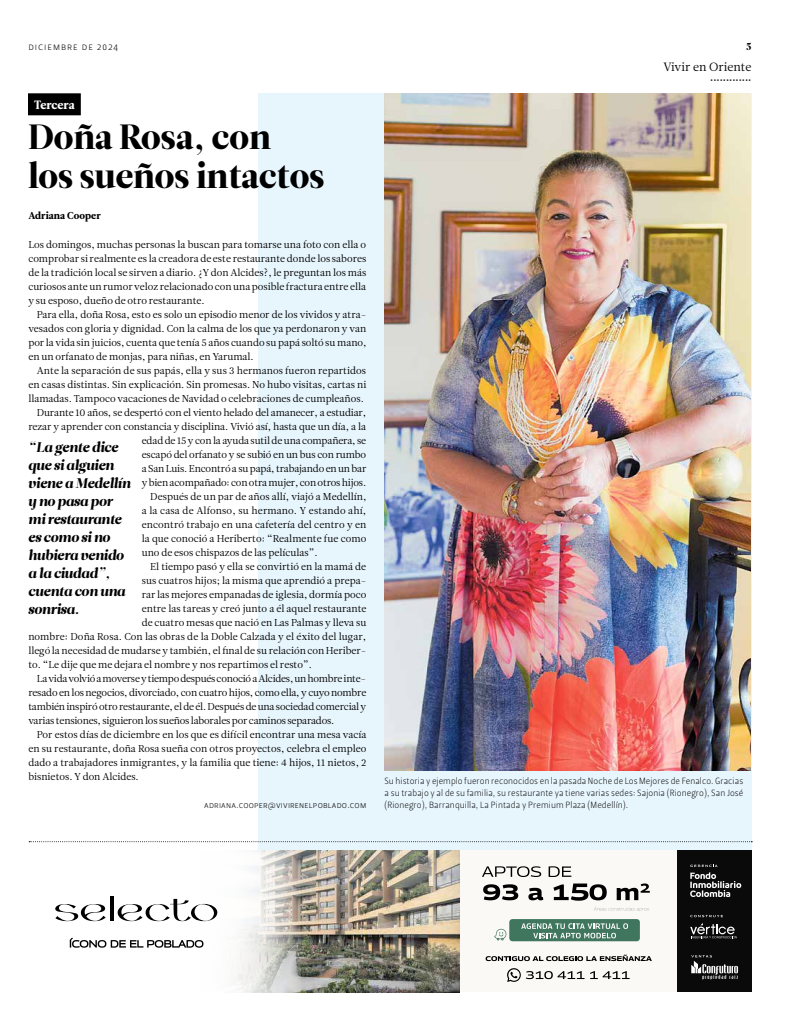
<style>
.page{position:relative;width:794px;height:1035px;background:#fff}
.page>*{position:absolute;margin:0;border:0;box-sizing:border-box;transform-origin:0 0}
.t1{font:35px/39.3px "Leitura Display";color:#000}
.t2{font:italic 14px/18px "Leitura Display";letter-spacing:-.01em;color:#000}
.t3{font:12px "Leitura News Roman 1";color:#000}
.t4{font:12px "Leitura News Roman 4";color:#fff}
.t5{font:10px/14px "Leitura News Roman 1";color:#000;text-align:justify}
.t6{font:10px "Leitura News Roman 1";letter-spacing:-.02em;color:#000}
.t7{font:10px "Leitura News Roman 1";letter-spacing:-.025em;color:#000}
.t8{font:10px "Leitura Sans Grot 1";letter-spacing:.1em;color:#000}
.t9{font:10px "Leitura News Roman 4";letter-spacing:.01em;color:#000}
.t10{font:10px "Leitura Display";color:#000}
.t11{font:9px/12px "Leitura Sans Grot 1";letter-spacing:.01em;color:#000;text-align:justify}
.t12{font:8px "Leitura Display";color:#000}
</style>
<div class="page">
<div style="left:258px;top:94px;width:493px;height:896px;background:#e7f5fd"></div>
<div style="left:28px;top:93px;width:53px;height:22px;background:#000"></div>
<svg style="left:29px;top:841px;width:723px;height:1px"></svg>
<div style="left:29px;top:850px;width:722px;height:142px;background:#fbf9f5"></div>
<img style="left:301px;top:850px;width:159px;height:142px">
<div style="left:677px;top:850px;width:74px;height:141px;background:#0a0a0a"></div>
<svg style="left:690px;top:864px;width:51px;height:33px"></svg>
<svg style="left:690px;top:923px;width:47px;height:15px"></svg>
<svg style="left:690px;top:915px;width:33px;height:2px"></svg>
<svg style="left:691px;top:955px;width:47px;height:24px"></svg>
<svg style="left:482px;top:866px;width:59px;height:11px"></svg>
<svg style="left:548px;top:866px;width:23px;height:11px"></svg>
<svg style="left:594px;top:907px;width:55px;height:4px"></svg>
<svg style="left:483px;top:884px;width:35px;height:16px"></svg>
<svg style="left:528px;top:888px;width:15px;height:12px"></svg>
<svg style="left:616px;top:883px;width:34px;height:17px"></svg>
<svg style="left:553px;top:883px;width:53px;height:17px"></svg>
<svg style="left:590px;top:971px;width:39px;height:8px"></svg>
<svg style="left:507px;top:968px;width:77px;height:14px"></svg>
<svg style="left:485px;top:954px;width:167px;height:7px"></svg>
<svg style="left:65px;top:850px;width:236px;height:142px"></svg>
<hr style="left:110px;top:896px;width:4px;height:25px;background:#000">
<svg style="left:55px;top:904px;width:51px;height:17px"></svg>
<svg style="left:118px;top:899px;width:99px;height:22px"></svg>
<svg style="left:69px;top:938px;width:134px;height:9px"></svg>
<svg style="left:494px;top:929px;width:12px;height:11px"></svg>
<div style="left:509px;top:919px;width:131px;height:22px;background:#40765e;border-radius:3px"></div>
<svg style="left:521px;top:923px;width:107px;height:15px"></svg>
<img style="left:384px;top:93px;width:366px;height:678px">
<p class="t8" style="left:28px;top:41px;width:91px">diciembre de 2024</p>
<p class="t4" style="left:34px;top:98px;width:42px">Tercera</p>
<h1 class="t1" style="left:28px;top:117px;width:298px">Doña Rosa, con los sueños intactos</h1>
<p class="t9" style="left:28px;top:210px;width:74px">Adriana Cooper</p>
<p class="t5" style="left:28px;top:237px;width:339px">Los domingos, muchas personas la buscan para tomarse una foto con ella o comprobar si realmente es la creadora de este restaurante donde los sabores de la tradición local se sirven a diario. ¿Y don Alcides?, le preguntan los más curiosos ante un rumor veloz relacionado con una posible fractura entre ella y su esposo, dueño de otro restaurante.</p>
<p class="t5" style="left:28px;top:307px;width:340px;text-indent:8px">Para ella, doña Rosa, esto es solo un episodio menor de los vividos y atra&shy;vesados con gloria y dignidad. Con la calma de los que ya perdonaron y van por la vida sin juicios, cuenta que tenía 5 años cuando su papá soltó su mano, en un orfanato de monjas, para niñas, en Yarumal.</p>
<p class="t5" style="left:37px;top:363px;width:331px">Ante la separación de sus papás, ella y sus 3 hermanos fueron repartidos</p>
<p class="t5" style="left:28px;top:377px;width:339px">en casas distintas. Sin explicación. Sin promesas. No hubo visitas, cartas ni</p>
<p class="t5" style="left:28px;top:391px;width:337px">llamadas. Tampoco vacaciones de Navidad o celebraciones de cumpleaños.</p>
<p class="t5" style="left:37px;top:405px;width:331px">Durante 10 años, se despertó con el viento helado del amanecer, a estudiar,</p>
<p class="t5" style="left:28px;top:419px;width:339px">rezar y aprender con constancia y disciplina. Vivió así, hasta que un día, a la</p>
<p class="t5" style="left:142px;top:433px;width:226px">edad de 15 y con la ayuda sutil de una compañera, se</p>
<p class="t5" style="left:142px;top:447px;width:226px">escapó del orfanato y se subió en un bus con rumbo</p>
<p class="t5" style="left:142px;top:461px;width:226px">a San Luis. Encontró a su papá, trabajando en un bar</p>
<p class="t5" style="left:142px;top:475px;width:226px">y bien acompañado: con otra mujer, con otros hijos.</p>
<p class="t5" style="left:150px;top:489px;width:218px">Después de un par de años allí, viajó a Medellín,</p>
<p class="t5" style="left:142px;top:503px;width:226px">a la casa de Alfonso, su hermano. Y estando ahí,</p>
<p class="t5" style="left:142px;top:517px;width:226px">encontró trabajo en una cafetería del centro y en</p>
<p class="t5" style="left:142px;top:531px;width:226px">la que conoció a Heriberto: “Realmente fue como</p>
<p class="t5" style="left:142px;top:545px;width:177px">uno de esos chispazos de las películas”.</p>
<p class="t5" style="left:150px;top:559px;width:217px">El tiempo pasó y ella se convirtió en la mamá de</p>
<p class="t5" style="left:142px;top:573px;width:226px">sus cuatros hijos; la misma que aprendió a prepa-</p>
<p class="t5" style="left:142px;top:587px;width:226px">rar las mejores empanadas de iglesia, dormía poco</p>
<p class="t5" style="left:142px;top:601px;width:226px">entre las tareas y creó junto a él aquel restaurante</p>
<p class="t5" style="left:142px;top:615px;width:226px">de cuatro mesas que nació en Las Palmas y lleva su</p>
<p class="t5" style="left:28px;top:629px;width:339px">nombre: Doña Rosa. Con las obras de la Doble Calzada y el éxito del lugar,</p>
<p class="t5" style="left:28px;top:643px;width:340px">llegó la necesidad de mudarse y también, el final de su relación con Heriber-</p>
<p class="t5" style="left:28px;top:657px;width:285px">to. “Le dije que me dejara el nombre y nos repartimos el resto”.</p>
<p class="t7" style="left:37px;top:672px;width:331px">La vida volvió a moverse y tiempo después conoció a Alcides, un hombre inte-</p>
<p class="t6" style="left:28px;top:686px;width:339px">resado en los negocios, divorciado, con cuatro hijos, como ella, y cuyo nombre</p>
<p class="t6" style="left:28px;top:700px;width:339px">también inspiró otro restaurante, el de él. Después de una sociedad comercial y</p>
<p class="t6" style="left:28px;top:714px;width:308px">varias tensiones, siguieron los sueños laborales por caminos separados.</p>
<p class="t5" style="left:37px;top:727px;width:331px">Por estos días de diciembre en los que es difícil encontrar una mesa vacía</p>
<p class="t5" style="left:28px;top:741px;width:339px">en su restaurante, doña Rosa sueña con otros proyectos, celebra el empleo</p>
<p class="t5" style="left:28px;top:755px;width:339px">dado a trabajadores inmigrantes, y la familia que tiene: 4 hijos, 11 nietos, 2</p>
<p class="t5" style="left:28px;top:769px;width:112px">bisnietos. Y don Alcides.</p>
<h2 class="t2" style="left:28px;top:438px;width:104px">“La gente dice que si alguien viene a Medellín y no pasa por mi restaurante es como si no hubiera venido a la ciudad”, cuenta con una sonrisa.</h2>
<p class="t11" style="left:204px;top:799px;width:163px">adriana.cooper@vivirenelpoblado.com</p>
<p class="t10" style="left:746px;top:41px;width:7px">5</p>
<p class="t3" style="left:663px;top:60px;width:89px">Vivir en Oriente</p>
<p class="t12" style="left:710px;top:75px;width:43px">•••••••••••••</p>
<p class="t11" style="left:384px;top:774px;width:360px">Su historia y ejemplo fueron reconocidos en la pasada Noche de Los Mejores de Fenalco. Gracias a su trabajo y al de su familia, su restaurante ya tiene varias sedes: Sajonia (Rionegro), San José (Rionegro), Barranquilla, La Pintada y Premium Plaza (Medellín).</p>
</div>
